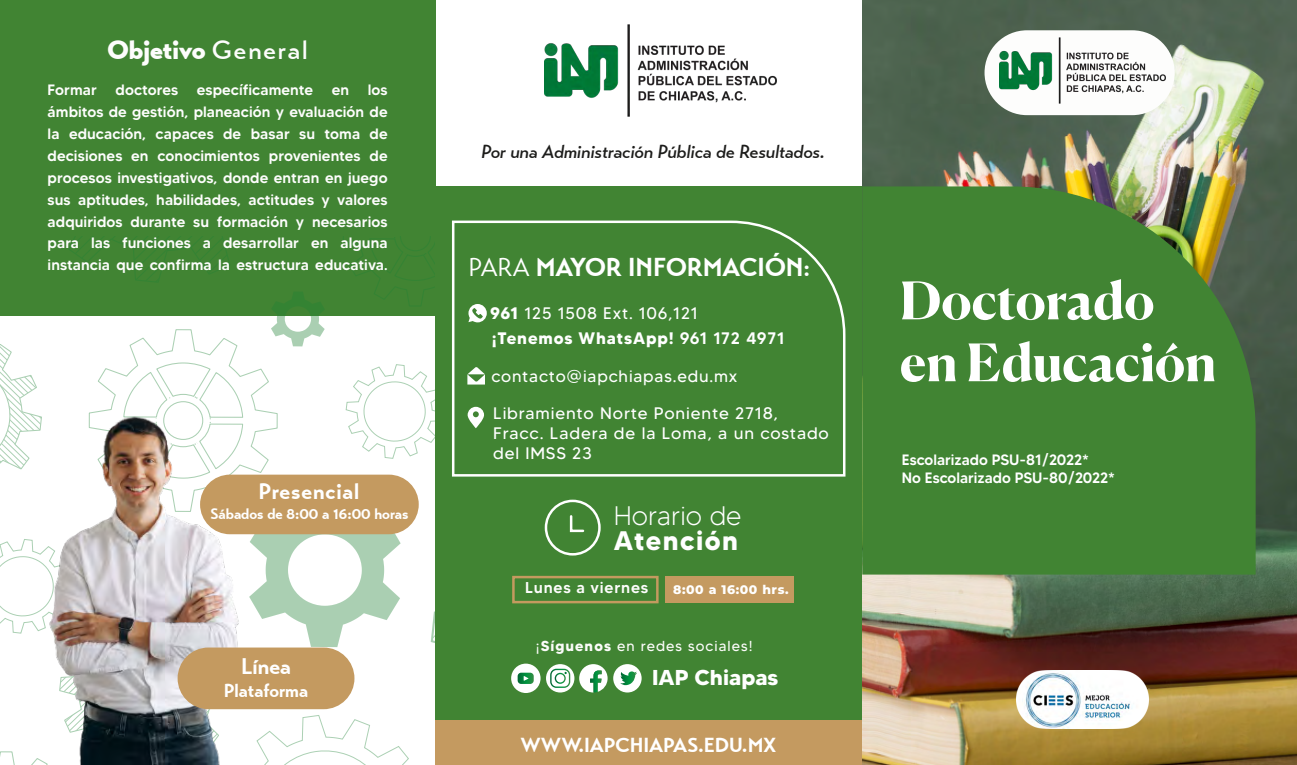
<style>
.page{position:relative;width:1297px;height:765px;background:#fff}
.page>*{position:absolute;margin:0;border:0;box-sizing:border-box;transform-origin:0 0}
.t1{font:700 51.62px/61.9px "Canela";letter-spacing:-.005em;color:#fff}
.t2{font:300 26.75px "MADETOMMY";color:#fff}
.t3{font:700 26.75px "MADETOMMY";letter-spacing:.055em;color:#fff}
.t4{font:900 26.62px "Transat";color:#fdfdfc}
.t5{font:700 25.88px "Transat";letter-spacing:-.005em;color:#fff}
.t6{font:700 22.5px "Transat";letter-spacing:.04em;color:#fff}
.t7{font:700 21.5px "MADETOMMY";color:#fff}
.t8{font:700 20.25px "Transat";color:#fff}
.t9{font:italic 500 18.88px "Transat";color:#1d1d1b}
.t10{font:700 18.88px "Transat";color:#fff}
.t11{font:16.62px/20px "MADETOMMY";letter-spacing:.05em;color:#fff}
.t12{font:700 16.62px/25.2px "MADETOMMY";letter-spacing:.05em;color:#fff}
.t13{font:500 15.62px "MADETOMMY";letter-spacing:.05em;color:#fdfdfc}
.t14{font:700 15.25px "Transat";color:#fff}
.t15{font:500 15px/21.9px "MADETOMMY";letter-spacing:.005em;color:#fdfdfc;text-align:justify}
.t16{font:500 15px/18px "MADETOMMY";color:#fff}
.t17{font:14.5px "MADETOMMY";letter-spacing:.075em;color:#fcfcfa}
.t18{font:800 12.38px "Montserrat";letter-spacing:.05em;color:#fff}
.s1{font-weight:500}
.s2{font-family:"Transat Standard";font-weight:400}
.s3{font-weight:400}
.s4{font-weight:700}
</style>
<div class="page">
<div style="left:0;top:0;width:435px;height:316px;background:#418433"></div>
<svg style="left:0;top:237px;width:435px;height:145px"></svg>
<img style="left:0;top:382px;width:435px;height:383px">
<img style="left:544px;top:24px;width:232px;height:93px">
<div style="left:435px;top:186px;width:427px;height:579px;background:#418433"></div>
<svg style="left:452px;top:220px;width:394px;height:257px"></svg>
<svg style="left:468px;top:304px;width:18px;height:18px"></svg>
<div style="left:435px;top:720px;width:427px;height:45px;background:#c49a60"></div>
<svg style="left:579px;top:664px;width:28px;height:29px"></svg>
<svg style="left:546px;top:664px;width:28px;height:29px"></svg>
<svg style="left:550px;top:669px;width:20px;height:19px"></svg>
<div style="left:613px;top:664px;width:28px;height:29px;background:#fff;border-radius:50%"></div>
<svg style="left:620px;top:671px;width:17px;height:14px"></svg>
<div style="left:511px;top:664px;width:29px;height:29px;background:#fff;border-radius:50%"></div>
<svg style="left:517px;top:673px;width:16px;height:11px"></svg>
<img style="left:862px;top:0;width:434px;height:765px">
<svg style="left:862px;top:186px;width:393px;height:389px;background:#458335"></svg>
<div style="left:984px;top:30px;width:190px;height:85px;background:#fdfdfc;border-radius:42px"></div>
<img style="left:999px;top:0;width:166px;height:154px">
<img style="left:1015px;top:670px;width:132px;height:59px">
<div style="left:200px;top:475px;width:218px;height:59px;background:#c49a60;border-radius:30px"></div>
<div style="left:177px;top:648px;width:177px;height:61px;background:#c49a60;border-radius:31px"></div>
<div style="left:544px;top:500px;width:56px;height:56px;border:2px solid #fff;border-radius:50%"></div>
<svg style="left:569px;top:515px;width:16px;height:18px"></svg>
<div style="left:664px;top:576px;width:129px;height:27px;background:#c49a60"></div>
<div style="left:512px;top:576px;width:146px;height:27px;border:2px solid #c49a5f"></div>
<h3 class="t4" style="left:107px;top:35px;width:201px">Objetivo <span class="s1">General</span></h3>
<p class="t15" style="left:48px;top:79px;width:341px">Formar doctores específicamente en los ámbitos de gestión, planeación y evaluación de la educación, capaces de basar su toma de decisiones en conocimientos provenientes de procesos investigativos, donde entran en juego sus aptitudes, habilidades, actitudes y valores adquiridos durante su formación y necesarios para las funciones a desarrollar en alguna instancia que confirma la estructura educativa.</p>
<h3 class="t6" style="left:258px;top:478px;width:102px">Presencial</h3>
<p class="t14" style="left:210px;top:505px;width:199px">Sábados de 8:00 a 16:00 horas</p>
<h3 class="t6" style="left:241px;top:654px;width:51px">Línea</h3>
<p class="t10" style="left:224px;top:680px;width:86px">Plataforma</p>
<p class="t9" style="left:481px;top:141px;width:345px">Por una Administración Pública de Resultados.</p>
<h3 class="t5" style="left:468px;top:253px;width:343px"><span class="s2">PARA</span> MAYOR INFORMACIÓN<span class="s1">:</span></h3>
<p class="t12" style="left:490px;top:300px;width:296px">961 <span class="s3">125 1508 Ext. 106,121<br></span>¡Tenemos WhatsApp! <span class="s1">961 172 4971</span></p>
<p class="t11" style="left:491px;top:366px;width:247px">contacto@iapchiapas.edu.mx</p>
<p class="t11" style="left:493px;top:403px;width:337px">Libramiento Norte Poniente 2718,<br>Fracc. Ladera de la Loma, a un costado del IMSS 23</p>
<h2 class="t2" style="left:613px;top:499px;width:129px">Horario de</h2>
<h2 class="t3" style="left:613px;top:524px;width:126px">Atención</h2>
<p class="t13" style="left:525px;top:578px;width:125px">Lunes a viernes</p>
<p class="t18" style="left:673px;top:580px;width:117px">8:00 a 16:00 hrs.</p>
<p class="t17" style="left:535px;top:637px;width:218px">¡<span class="s4">Síguenos</span> en redes sociales!</p>
<h3 class="t7" style="left:652px;top:664px;width:128px">IAP Chiapas</h3>
<h3 class="t8" style="left:520px;top:734px;width:257px">WWW.IAPCHIAPAS.EDU.MX</h3>
<h1 class="t1" style="left:899px;top:266px;width:318px">Doctorado en Educación</h1>
<p class="t16" style="left:901px;top:451px;width:215px">Escolarizado PSU-81/2022*<br>No Escolarizado PSU-80/2022*</p>
</div>
